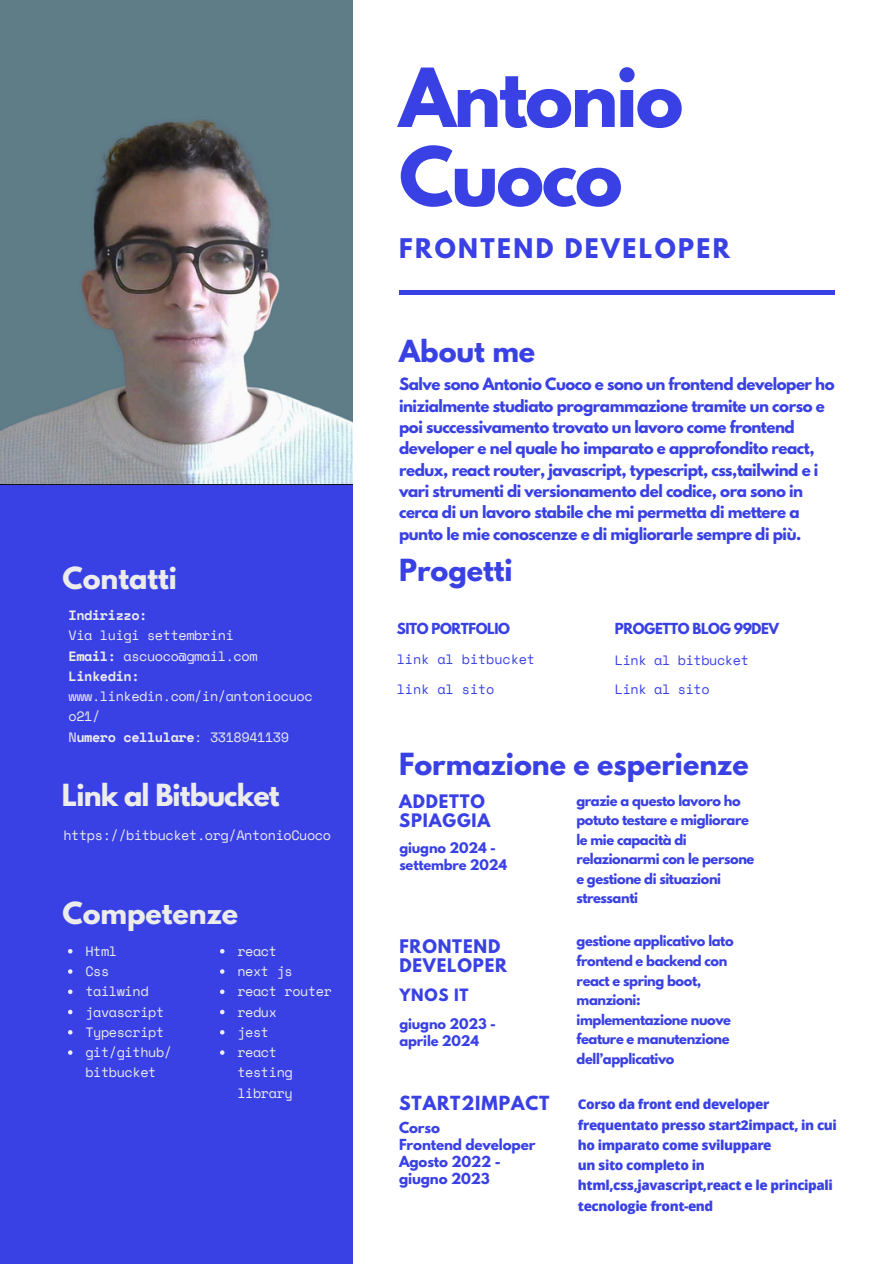
<style>
.page{position:relative;width:894px;height:1264px;background:#fff}
.page>*{position:absolute;margin:0;border:0;box-sizing:border-box;transform-origin:0 0}
.t1{font:700 72px/78.8px "League Spartan";letter-spacing:-.03em;color:#3a41e4}
.t2{font:700 27px "League Spartan";color:#3a41e4}
.t3{font:700 27px "League Spartan";color:#ececec}
.t4{font:700 27px "League Spartan";letter-spacing:-.03em;color:#ececec}
.t5{font:700 24px "League Spartan";letter-spacing:.1em;color:#3a41e4}
.t6{font:700 17.25px "League Spartan";letter-spacing:.05em;color:#3a41e4}
.t7{font:700 16.65px/19.5px "League Spartan";letter-spacing:.05em;color:#3a41e4}
.t8{font:700 16.5px/19.2px "League Spartan";letter-spacing:.05em;color:#3a41e4}
.t9{font:700 15.15px "League Spartan";letter-spacing:.05em;color:#3a41e4}
.t10{font:700 15px/21.3px "League Spartan";letter-spacing:-.03em;color:#3a41e4}
.t11{font:13.5px/20.2px "Space Mono";letter-spacing:-.03em;color:#ececec}
.t12{font:800 13.5px/20.2px "Open Sans";letter-spacing:-.03em;color:#3a41e4}
.t13{font:13.5px "Space Mono";letter-spacing:-.02em;color:#3a41e4}
.t14{font:700 13.5px "League Spartan";letter-spacing:-.01em;color:#3a41e4}
.t15{font:700 13.5px "Space Mono";letter-spacing:-.03em;color:#ececec}
.t16{font:700 13.5px "League Spartan";letter-spacing:-.03em;color:#3a41e4}
.t17{font:700 13.05px/19.5px "League Spartan";letter-spacing:-.03em;color:#3a41e4}
.t18{font:700 13.05px/16.2px "League Spartan";letter-spacing:-.01em;color:#3a41e4}
.s1{font-weight:700}
.s2{font-weight:400}
</style>
<div class="page">
<div style="left:0;top:438px;width:353px;height:825px;background:#3a41e4"></div>
<img style="left:0;top:0;width:352px;height:484px">
<hr style="left:399px;top:291px;width:435px;height:4px;background:#3a41e4">
<svg style="left:68px;top:949px;width:4px;height:4px"></svg>
<svg style="left:68px;top:969px;width:4px;height:4px"></svg>
<svg style="left:68px;top:989px;width:4px;height:5px"></svg>
<svg style="left:68px;top:1009px;width:4px;height:5px"></svg>
<svg style="left:68px;top:1030px;width:4px;height:4px"></svg>
<svg style="left:68px;top:1050px;width:4px;height:4px"></svg>
<svg style="left:220px;top:949px;width:4px;height:4px"></svg>
<svg style="left:220px;top:969px;width:4px;height:4px"></svg>
<svg style="left:220px;top:989px;width:4px;height:5px"></svg>
<svg style="left:220px;top:1009px;width:4px;height:5px"></svg>
<svg style="left:220px;top:1030px;width:4px;height:4px"></svg>
<svg style="left:220px;top:1050px;width:4px;height:4px"></svg>
<h1 class="t3" style="left:62px;top:564px;width:116px">Contatti</h1>
<h3 class="t15" style="left:68px;top:605px;width:80px">Indirizzo:</h3>
<p class="t11" style="left:68px;top:625px;width:167px">Via luigi settembrini</p>
<h2 class="t11" style="left:68px;top:645px;width:190px"><span class="s1">Email:</span> ascuoco@gmail.com</h2>
<h6 class="t11" style="left:68px;top:665px;width:245px"><span class="s1">Linkedin: </span>www.linkedin.com/in/antoniocuoc o21/</h6>
<h2 class="t15" style="left:68px;top:726px;width:222px"><span class="s2">N</span>umero cellulare<span class="s2">: 3318941139</span></h2>
<p class="t4" style="left:62px;top:781px;width:219px">Link al Bitbucket</p>
<p class="t11" style="left:63px;top:825px;width:269px">https://bitbucket.org/AntonioCuoco</p>
<p class="t3" style="left:62px;top:899px;width:177px">Competenze</p>
<p class="t11" style="left:85px;top:940px;width:33px">Html</p>
<p class="t11" style="left:85px;top:960px;width:25px">Css</p>
<p class="t11" style="left:85px;top:981px;width:65px">tailwind</p>
<p class="t11" style="left:85px;top:1001px;width:80px">javascript</p>
<p class="t11" style="left:85px;top:1021px;width:80px">Typescript</p>
<p class="t11" style="left:85px;top:1041px;width:88px">git/github/ bitbucket</p>
<h4 class="t11" style="left:237px;top:940px;width:41px">react</h4>
<p class="t11" style="left:237px;top:960px;width:57px">next js</p>
<p class="t11" style="left:237px;top:981px;width:96px">react router</p>
<h4 class="t11" style="left:237px;top:1001px;width:41px">redux</h4>
<h5 class="t11" style="left:237px;top:1021px;width:33px">jest</h5>
<p class="t11" style="left:237px;top:1041px;width:57px">react testing library</p>
<p class="t1" style="left:399px;top:68px;width:286px">Antonio<br>Cuoco</p>
<p class="t5" style="left:399px;top:236px;width:332px">FRONTEND DEVELOPER</p>
<p class="t2" style="left:399px;top:338px;width:138px">About me</p>
<p class="t10" style="left:399px;top:375px;width:437px">Salve sono Antonio Cuoco e sono un frontend developer ho inizialmente studiato programmazione tramite un corso e poi successivamento trovato un lavoro come frontend developer e nel quale ho imparato e approfondito react, redux, react router, javascript, typescript, css,tailwind e i vari strumenti di versionamento del codice, ora sono in cerca di un lavoro stabile che mi permetta di mettere a punto le mie conoscenze e di migliorarle sempre di più.</p>
<p class="t2" style="left:399px;top:557px;width:115px">Progetti</p>
<p class="t16" style="left:396px;top:622px;width:115px">SITO PORTFOLIO</p>
<p class="t16" style="left:614px;top:622px;width:166px">PROGETTO BLOG 99DEV</p>
<p class="t13" style="left:396px;top:649px;width:140px">link al bitbucket</p>
<p class="t13" style="left:614px;top:650px;width:135px">Link al bitbucket</p>
<h2 class="t13" style="left:396px;top:678px;width:99px">link al sito</h2>
<p class="t13" style="left:614px;top:678px;width:96px">Link al sito</p>
<p class="t2" style="left:399px;top:751px;width:351px">Formazione e esperienze</p>
<p class="t8" style="left:399px;top:793px;width:93px">ADDETTO<br>SPIAGGIA</p>
<h4 class="t18" style="left:399px;top:841px;width:109px">giugno 2024 - settembre 2024</h4>
<h2 class="t7" style="left:399px;top:938px;width:109px">FRONTEND<br>DEVELOPER</h2>
<p class="t9" style="left:399px;top:987px;width:71px">YNOS IT</p>
<p class="t18" style="left:399px;top:1017px;width:98px">giugno 2023 - aprile 2024</p>
<p class="t6" style="left:399px;top:1094px;width:152px">START2IMPACT</p>
<p class="t14" style="left:399px;top:1121px;width:42px">Corso</p>
<h2 class="t14" style="left:399px;top:1138px;width:138px">Frontend developer</h2>
<p class="t14" style="left:399px;top:1154px;width:103px">Agosto 2022 -</p>
<h2 class="t14" style="left:399px;top:1171px;width:92px">giugno 2023</h2>
<p class="t17" style="left:576px;top:792px;width:179px">grazie a questo lavoro ho potuto testare e migliorare le mie capacità di relazionarmi con le persone e gestione di situazioni stressanti</p>
<p class="t17" style="left:576px;top:933px;width:158px">gestione applicativo lato</p>
<p class="t17" style="left:576px;top:952px;width:152px">frontend e backend con react e spring boot, manzioni:</p>
<p class="t17" style="left:576px;top:1011px;width:156px;text-align:justify">implementazione nuove feature e manutenzione dell’applicativo</p>
<p class="t12" style="left:577px;top:1093px;width:260px">Corso da front end developer frequentato presso start2impact, in cui ho imparato come sviluppare</p>
<p class="t12" style="left:577px;top:1154px;width:256px">un sito completo in html,css,javascript,react e le principali tecnologie front-end</p>
</div>
